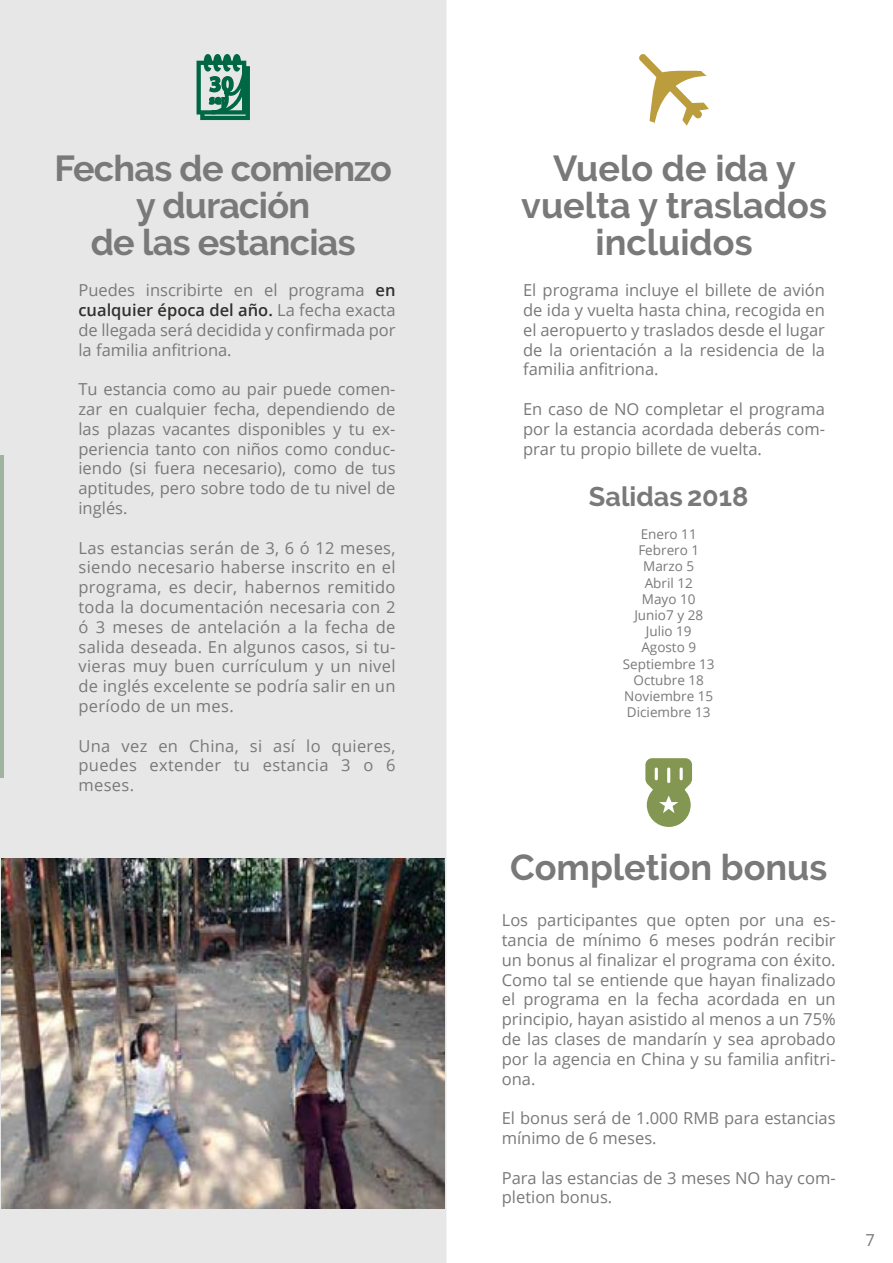
<style>
.page{position:relative;width:893px;height:1263px;background:#fff}
.page>*{position:absolute;margin:0;border:0;box-sizing:border-box;transform-origin:0 0}
.t1{font:700 36px/37.2px "Raleway";color:#797979;text-align:center}
.t2{font:700 36px/37.2px "Raleway";letter-spacing:-.02em;color:#797979;text-align:center}
.t3{font:700 27px "Raleway";color:#797979}
.t4{font:16.5px/19.8px "Open Sans";color:#797979;text-align:justify}
.t5{font:13.5px/16.2px "Open Sans";color:#797979;text-align:center}
.s1{font-weight:600;color:#30302f}
</style>
<div class="page">
<div style="left:0;top:0;width:446px;height:1263px;background:#e7e7e7"></div>
<svg style="left:196px;top:0;width:55px;height:128px;background:#a0bfb5"></svg>
<img style="left:2px;top:858px;width:443px;height:351px">
<svg style="left:639px;top:54px;width:70px;height:72px"></svg>
<svg style="left:645px;top:758px;width:48px;height:69px"></svg>
<hr style="left:0;top:455px;width:3px;height:323px;background:#9fb49f">
<h1 class="t2" style="left:54px;top:149px;width:339px">Fechas de comienzo y duración<br>de las estancias</h1>
<p class="t4" style="left:78px;top:280px;width:319px">Puedes inscribirte en el programa <span class="s1">en cualquier época del año.</span> La fecha exacta de llegada será decidida y confirmada por la familia anfitriona.</p>
<p class="t4" style="left:78px;top:379px;width:319px">Tu estancia como au pair puede comen&shy;zar en cualquier fecha, dependiendo de las plazas vacantes disponibles y tu ex&shy;periencia tanto con niños como conduc&shy;iendo (si fuera necesario), como de tus aptitudes, pero sobre todo de tu nivel de inglés.</p>
<p class="t4" style="left:78px;top:537px;width:319px">Las estancias serán de 3, 6 ó 12 meses, siendo necesario haberse inscrito en el programa, es decir, habernos remitido toda la documentación necesaria con 2 ó 3 meses de antelación a la fecha de salida deseada. En algunos casos, si tu&shy;vieras muy buen currículum y un nivel de inglés excelente se podría salir en un período de un mes.</p>
<p class="t4" style="left:78px;top:735px;width:319px">Una vez en China, si así lo quieres, puedes extender tu estancia 3 o 6 meses.</p>
<h1 class="t1" style="left:521px;top:149px;width:307px">Vuelo de ida y vuelta y traslados incluidos</h1>
<p class="t4" style="left:523px;top:280px;width:303px">El programa incluye el billete de avión de ida y vuelta hasta china, recogida en el aeropuerto y traslados desde el lugar de la orientación a la residencia de la familia anfitriona.</p>
<p class="t4" style="left:523px;top:399px;width:303px">En caso de NO completar el programa por la estancia acordada deberás com&shy;prar tu propio billete de vuelta.</p>
<h2 class="t3" style="left:589px;top:482px;width:161px">Salidas 2018</h2>
<p class="t5" style="left:623px;top:525px;width:93px">Enero 11<br>Febrero 1<br>Marzo 5<br>Abril 12<br>Mayo 10<br>Junio7 y 28<br>Julio 19<br>Agosto 9<br>Septiembre 13<br>Octubre 18<br>Noviembre 15<br>Diciembre 13</p>
<h1 class="t1" style="left:510px;top:849px;width:319px">Completion bonus</h1>
<p class="t4" style="left:502px;top:910px;width:335px">Los participantes que opten por una es&shy;tancia de mínimo 6 meses podrán recibir un bonus al finalizar el programa con éxito.<br>Como tal se entiende que hayan finalizado el programa en la fecha acordada en un principio, hayan asistido al menos a un 75% de las clases de mandarín y sea aprobado por la agencia en China y su familia anfitri&shy;ona.</p>
<p class="t4" style="left:502px;top:1108px;width:335px">El bonus será de 1.000 RMB para estancias mínimo de 6 meses.</p>
<p class="t4" style="left:502px;top:1167px;width:335px">Para las estancias de 3 meses NO hay com&shy;pletion bonus.</p>
<p class="t4" style="left:865px;top:1230px;width:11px">7</p>
</div>
